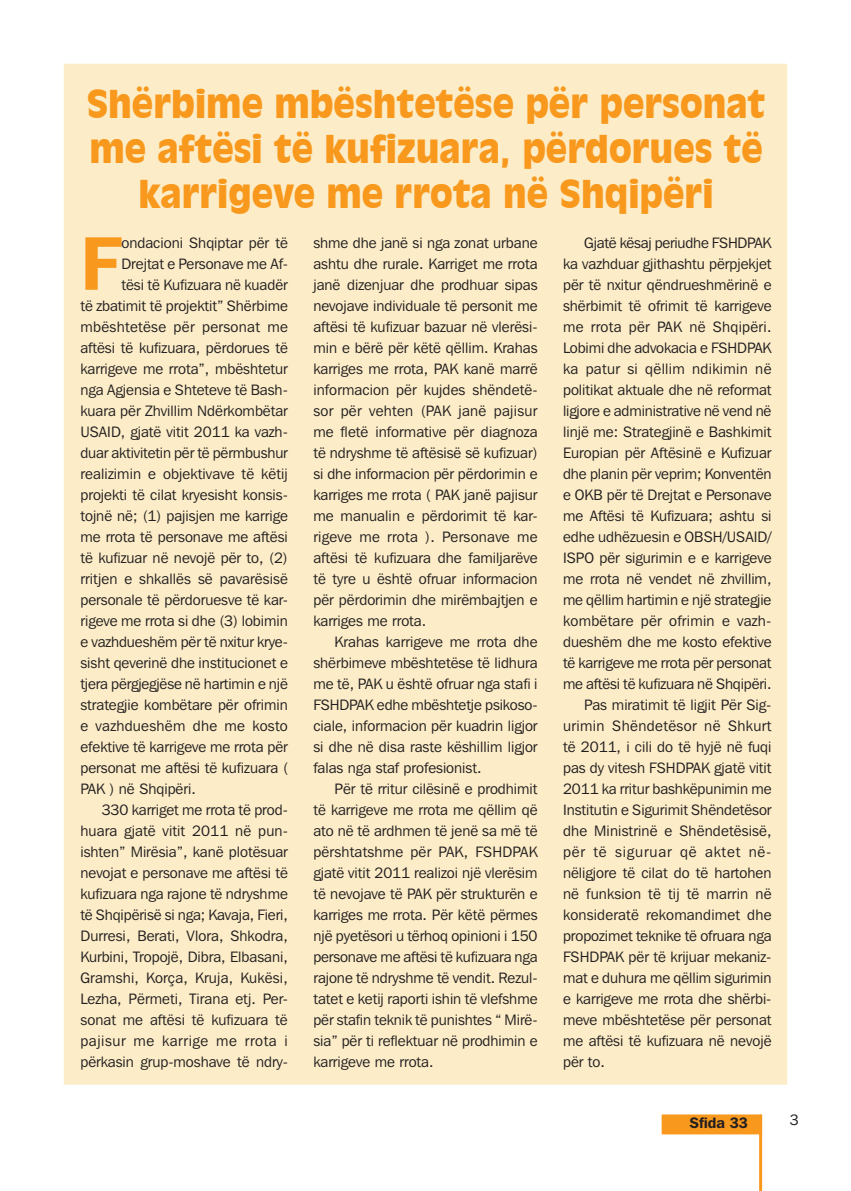
<style>
.page{position:relative;width:851px;height:1191px;background:#fff}
.page>*{position:absolute;margin:0;border:0;box-sizing:border-box;transform-origin:0 0}
.t1{font:600 75.45px "Franklin Gothic IT Cby BT";color:#f8981d}
.t2{font:900 37.5px/45px "Incised 901 BT";color:#f8981d;text-align:center;scale:.95 1}
.t3{font:15px/21px "Franklin Gothic IT Cby BT";color:#231f20;text-align:justify}
.t4{font:15px "Franklin Gothic IT Cby BT";letter-spacing:.02em;color:#231f20}
.t5{font:15px "Franklin Gothic IT Cby BT";letter-spacing:.025em;color:#231f20}
.t6{font:15px "Franklin Gothic IT Cby BT";letter-spacing:.04em;color:#231f20}
.t7{font:15px "Franklin Gothic IT Cby BT";letter-spacing:.055em;color:#231f20}
.t8{font:600 15px "Franklin Gothic IT Cby BT";color:#231f20}
</style>
<div class="page">
<hr style="left:759px;top:1114px;width:3px;height:76px;background:#f8981d">
<div style="left:662px;top:1115px;width:99px;height:18px;background:#f8981d"></div>
<div style="left:661px;top:1114px;width:101px;height:20px;border:2px solid #f8981d"></div>
<div style="left:64px;top:65px;width:722px;height:1019px;background:#fcedc8"></div>
<h2 class="t2" style="left:87px;top:81px;width:716px">Shërbime mbështetëse për personat me aftësi të kufizuara, përdorues të karrigeve me rrota në Shqipëri</h2>
<p class="t3" style="left:584px;top:234px;width:189px">Gjatë kësaj periudhe FSHDPAK</p>
<p class="t3" style="left:563px;top:255px;width:210px">ka vazhduar gjithashtu përpjekjet</p>
<p class="t3" style="left:563px;top:276px;width:210px">për të nxitur qëndrueshmërinë e</p>
<p class="t3" style="left:563px;top:297px;width:210px">shërbimit të ofrimit të karrigeve</p>
<p class="t4" style="left:563px;top:321px;width:210px">me rrota për PAK në Shqipëri.</p>
<p class="t3" style="left:563px;top:339px;width:210px">Lobimi dhe advokacia e FSHDPAK</p>
<p class="t4" style="left:563px;top:363px;width:210px">ka patur si qëllim ndikimin në</p>
<p class="t3" style="left:563px;top:381px;width:210px">politikat aktuale dhe në reformat</p>
<p class="t3" style="left:563px;top:402px;width:210px">ligjore e administrative në vend në</p>
<p class="t3" style="left:563px;top:423px;width:210px">linjë me: Strategjinë e Bashkimit</p>
<p class="t3" style="left:563px;top:444px;width:210px">Europian për Aftësinë e Kufizuar</p>
<p class="t3" style="left:563px;top:465px;width:210px">dhe planin për veprim; Konventën</p>
<p class="t3" style="left:563px;top:486px;width:210px">e OKB për të Drejtat e Personave</p>
<p class="t3" style="left:563px;top:507px;width:210px">me Aftësi të Kufizuara; ashtu si</p>
<p class="t3" style="left:563px;top:528px;width:210px">edhe udhëzuesin e OBSH/USAID/</p>
<p class="t3" style="left:563px;top:549px;width:210px">ISPO për sigurimin e e karrigeve</p>
<p class="t3" style="left:563px;top:570px;width:210px">me rrota në vendet në zhvillim,</p>
<p class="t3" style="left:563px;top:591px;width:210px">me qëllim hartimin e një strategjie</p>
<p class="t4" style="left:563px;top:615px;width:210px">kombëtare për ofrimin e vazh-</p>
<p class="t3" style="left:563px;top:633px;width:210px">dueshëm dhe me kosto efektive</p>
<p class="t3" style="left:563px;top:654px;width:210px">të karrigeve me rrota për personat</p>
<p class="t3" style="left:563px;top:675px;width:210px">me aftësi të kufizuara në Shqipëri.</p>
<p class="t3" style="left:584px;top:696px;width:189px">Pas miratimit të ligjit Për Sig-</p>
<p class="t5" style="left:563px;top:720px;width:210px">urimin Shëndetësor në Shkurt</p>
<p class="t3" style="left:563px;top:738px;width:210px">të 2011, i cili do të hyjë në fuqi</p>
<p class="t3" style="left:563px;top:759px;width:210px">pas dy vitesh FSHDPAK gjatë vitit</p>
<p class="t3" style="left:563px;top:780px;width:210px">2011 ka rritur bashkëpunimin me</p>
<p class="t3" style="left:563px;top:801px;width:210px">Institutin e Sigurimit Shëndetësor</p>
<p class="t3" style="left:563px;top:822px;width:210px">dhe Ministrinë e Shëndetësisë,</p>
<p class="t7" style="left:563px;top:846px;width:210px">për të siguruar që aktet në-</p>
<p class="t3" style="left:563px;top:864px;width:210px">nëligjore të cilat do të hartohen</p>
<p class="t3" style="left:563px;top:885px;width:210px">në funksion të tij të marrin në</p>
<p class="t3" style="left:563px;top:906px;width:210px">konsideratë rekomandimet dhe</p>
<p class="t3" style="left:563px;top:927px;width:210px">propozimet teknike të ofruara nga</p>
<p class="t3" style="left:563px;top:948px;width:210px">FSHDPAK për të krijuar mekaniz-</p>
<p class="t3" style="left:563px;top:969px;width:210px">mat e duhura me qëllim sigurimin</p>
<p class="t3" style="left:563px;top:990px;width:210px">e karrigeve me rrota dhe shërbi-</p>
<p class="t3" style="left:563px;top:1011px;width:210px">meve mbështetëse për personat</p>
<p class="t3" style="left:563px;top:1032px;width:210px">me aftësi të kufizuara në nevojë</p>
<p class="t3" style="left:563px;top:1053px;width:43px">për to.</p>
<h1 class="t1" style="left:80px;top:235px;width:43px">F</h1>
<p class="t3" style="left:121px;top:234px;width:168px">ondacioni Shqiptar për të</p>
<p class="t3" style="left:313px;top:234px;width:226px">shme dhe janë si nga zonat urbane ashtu dhe rurale. Karriget me rrota janë dizenjuar dhe prodhuar sipas nevojave individuale të personit me aftësi të kufizuar bazuar në vlerësi&shy;min e bërë për këtë qëllim. Krahas karriges me rrota, PAK kanë marrë informacion për kujdes shëndetë&shy;sor për vehten (PAK janë pajisur me fletë informative për diagnoza të ndryshme të aftësisë së kufizuar) si dhe informacion për përdorimin e karriges me rrota ( PAK janë pajisur me manualin e përdorimit të kar&shy;rigeve me rrota ). Personave me aftësi të kufizuara dhe familjarëve të tyre u është ofruar informacion për përdorimin dhe mirëmbajtjen e karriges me rrota.</p>
<p class="t3" style="left:313px;top:633px;width:226px;text-indent:21px">Krahas karrigeve me rrota dhe shërbimeve mbështetëse të lidhura me të, PAK u është ofruar nga stafi i FSHDPAK edhe mbështetje psikoso&shy;ciale, informacion për kuadrin ligjor si dhe në disa raste këshillim ligjor falas nga staf profesionist.</p>
<p class="t3" style="left:313px;top:780px;width:226px;text-indent:21px">Për të rritur cilësinë e prodhimit të karrigeve me rrota me qëllim që ato në të ardhmen të jenë sa më të përshtatshme për PAK, FSHDPAK gjatë vitit 2011 realizoi një vlerësim të nevojave të PAK për strukturën e karriges me rrota. Për këtë përmes një pyetësori u tërhoq opinioni i 150 personave me aftësi të kufizuara nga rajone të ndryshme të vendit. Rezul&shy;tatet e ketij raporti ishin të vlefshme për stafin teknik të punishtes “ Mirë&shy;sia” për ti reflektuar në prodhimin e karrigeve me rrota.</p>
<p class="t3" style="left:121px;top:255px;width:168px">Drejtat e Personave me Af-</p>
<p class="t3" style="left:121px;top:276px;width:168px">tësi të Kufizuara në kuadër</p>
<p class="t3" style="left:80px;top:297px;width:209px">të zbatimit të projektit” Shërbime</p>
<p class="t4" style="left:80px;top:321px;width:209px">mbështetëse për personat me</p>
<p class="t3" style="left:80px;top:339px;width:209px">aftësi të kufizuara, përdorues të</p>
<p class="t3" style="left:80px;top:360px;width:209px">karrigeve me rrota”, mbështetur</p>
<p class="t3" style="left:80px;top:381px;width:209px">nga Agjensia e Shteteve të Bash-</p>
<p class="t3" style="left:80px;top:402px;width:209px">kuara për Zhvillim Ndërkombëtar</p>
<p class="t3" style="left:80px;top:423px;width:209px">USAID, gjatë vitit 2011 ka vazh-</p>
<p class="t3" style="left:80px;top:444px;width:209px">duar aktivitetin për të përmbushur</p>
<p class="t3" style="left:80px;top:465px;width:209px">realizimin e objektivave të këtij</p>
<p class="t3" style="left:80px;top:486px;width:209px">projekti të cilat kryesisht konsis-</p>
<p class="t3" style="left:80px;top:507px;width:209px">tojnë në; (1) pajisjen me karrige</p>
<p class="t3" style="left:80px;top:528px;width:209px">me rrota të personave me aftësi</p>
<p class="t3" style="left:80px;top:549px;width:209px">të kufizuar në nevojë për to, (2)</p>
<p class="t3" style="left:80px;top:570px;width:209px">rritjen e shkallës së pavarësisë</p>
<p class="t3" style="left:80px;top:591px;width:209px">personale të përdoruesve të kar-</p>
<p class="t3" style="left:80px;top:612px;width:209px">rigeve me rrota si dhe (3) lobimin</p>
<p class="t3" style="left:80px;top:633px;width:209px">e vazhdueshëm për të nxitur krye-</p>
<p class="t3" style="left:80px;top:654px;width:209px">sisht qeverinë dhe institucionet e</p>
<p class="t3" style="left:80px;top:675px;width:209px">tjera përgjegjëse në hartimin e një</p>
<p class="t3" style="left:80px;top:696px;width:209px">strategjie kombëtare për ofrimin</p>
<p class="t4" style="left:80px;top:720px;width:209px">e vazhdueshëm dhe me kosto</p>
<p class="t3" style="left:80px;top:738px;width:209px">efektive të karrigeve me rrota për</p>
<p class="t3" style="left:80px;top:759px;width:209px">personat me aftësi të kufizuara (</p>
<p class="t3" style="left:80px;top:780px;width:117px">PAK ) në Shqipëri.</p>
<p class="t3" style="left:102px;top:801px;width:188px">330 karriget me rrota të prod-</p>
<p class="t3" style="left:80px;top:822px;width:209px">huara gjatë vitit 2011 në pun-</p>
<p class="t3" style="left:80px;top:843px;width:209px">ishten” Mirësia”, kanë plotësuar</p>
<p class="t3" style="left:80px;top:864px;width:209px">nevojat e personave me aftësi të</p>
<p class="t3" style="left:80px;top:885px;width:209px">kufizuara nga rajone të ndryshme</p>
<p class="t3" style="left:80px;top:906px;width:209px">të Shqipërisë si nga; Kavaja, Fieri,</p>
<p class="t3" style="left:80px;top:927px;width:209px">Durresi, Berati, Vlora, Shkodra,</p>
<p class="t3" style="left:80px;top:948px;width:209px">Kurbini, Tropojë, Dibra, Elbasani,</p>
<p class="t3" style="left:80px;top:969px;width:209px">Gramshi, Korça, Kruja, Kukësi,</p>
<p class="t3" style="left:80px;top:990px;width:209px">Lezha, Përmeti, Tirana etj. Per-</p>
<p class="t3" style="left:80px;top:1011px;width:209px">sonat me aftësi të kufizuara të</p>
<p class="t6" style="left:80px;top:1035px;width:209px">pajisur me karrige me rrota i</p>
<p class="t3" style="left:80px;top:1053px;width:209px">përkasin grup-moshave të ndry-</p>
<p class="t8" style="left:689px;top:1116px;width:60px">Sfida 33</p>
<p class="t3" style="left:789px;top:1111px;width:10px">3</p>
</div>
